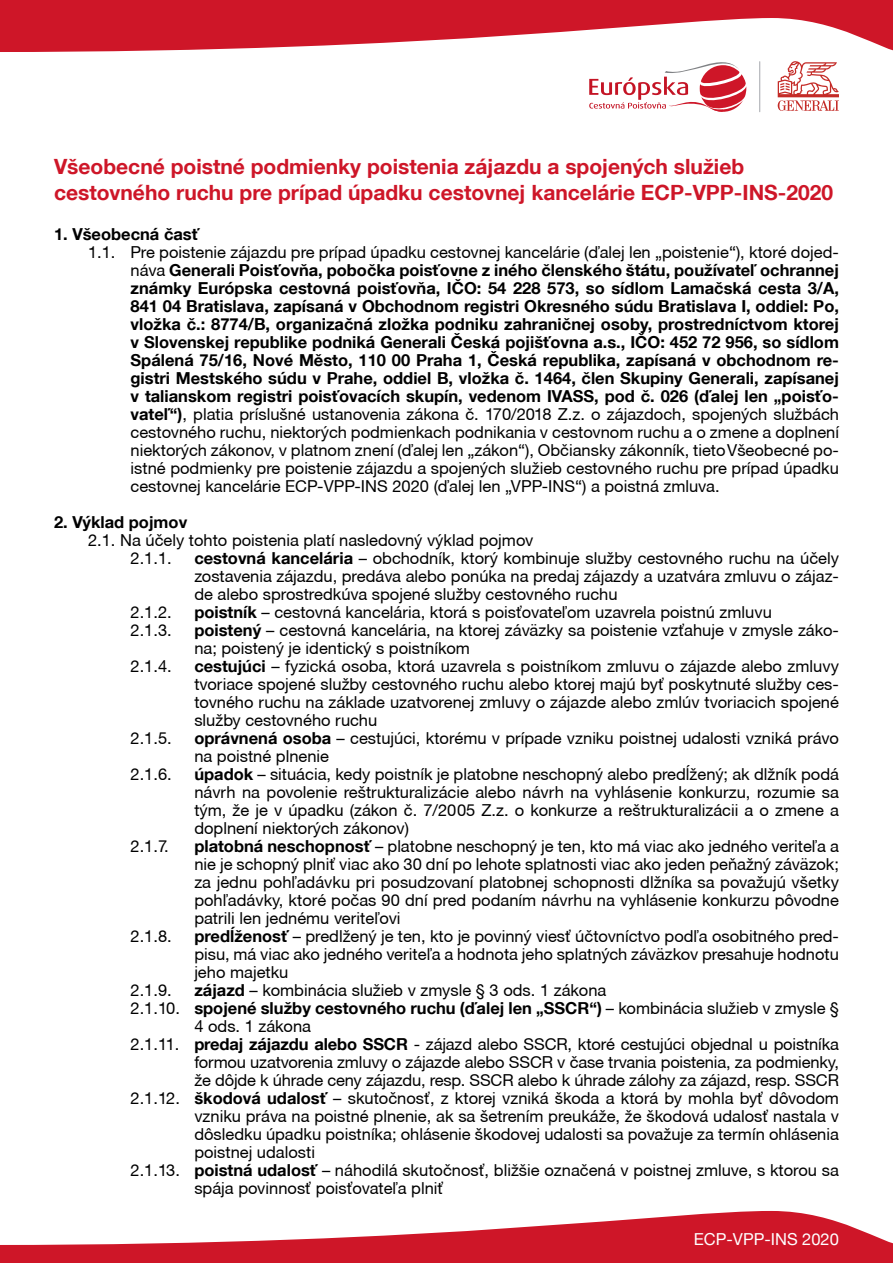
<style>
.page{position:relative;width:893px;height:1263px;background:#fff}
.page>*{position:absolute;margin:0;border:0;box-sizing:border-box;transform-origin:0 0}
.t1{font:700 21px/25.2px "Helvetica Neue LT Com";color:#ce1628}
.t2{font:16.5px/18px "Helvetica Neue CE";color:#000;text-align:justify}
.t3{font:700 16.5px/18px "Helvetica Neue LT Com";color:#000;text-align:justify}
.t4{font:16.5px "Helvetica Neue LT Com";color:#fff}
.s1{font-family:"Helvetica Neue CE";font-weight:400}
.s2{font-family:"Helvetica Neue LT Com";font-weight:700}
</style>
<div class="page">
<svg style="left:0;top:1211px;width:893px;height:52px;fill:#ce1628"></svg>
<svg style="left:0;top:0;width:893px;height:52px;fill:#ce1628"></svg>
<hr style="left:759px;top:61px;width:1px;height:51px;background:#a3a6ab">
<svg style="left:778px;top:61px;width:61px;height:50px"></svg>
<svg style="left:589px;top:50px;width:158px;height:62px"></svg>
<p class="t1" style="left:54px;top:154px;width:781px">Všeobecné poistné podmienky poistenia zájazdu a spojených služieb cestovného ruchu pre prípad úpadku cestovnej kancelárie ECP-VPP-INS-2020</p>
<p class="t3" style="left:54px;top:225px;width:147px">1. Všeobecná časť</p>
<p class="t2" style="left:88px;top:243px;width:752px">1.1. Pre poistenie zájazdu pre prípad úpadku cestovnej kancelárie (ďalej len „poistenie“), ktoré dojed-</p>
<p class="t3" style="left:131px;top:261px;width:710px"><span class="s1">náva</span> Generali Poisťovňa, pobočka poisťovne z iného členského štátu, používateľ ochrannej známky Európska cestovná poisťovňa, IČO: 54 228 573, so sídlom Lamačská cesta 3/A, 841 04 Bratislava, zapísaná v Obchodnom registri Okresného súdu Bratislava I, oddiel: Po, vložka č.: 8774/B, organizačná zložka podniku zahraničnej osoby, prostredníctvom ktorej v Slovenskej republike podniká Generali Česká pojišťovna a.s., IČO: 452 72 956, so sídlom Spálená 75/16, Nové Město, 110 00 Praha 1, Česká republika, zapísaná v obchodnom re&shy;gistri Mestského súdu v Prahe, oddiel B, vložka č. 1464, člen Skupiny Generali, zapísanej v talianskom registri poisťovacích skupín, vedenom IVASS, pod č. 026 (ďalej len „poisťo-</p>
<p class="t2" style="left:131px;top:405px;width:710px"><span class="s2">vateľ“)</span>, platia príslušné ustanovenia zákona č. 170/2018 Z.z. o zájazdoch, spojených službách cestovného ruchu, niektorých podmienkach podnikania v cestovnom ruchu a o zmene a doplnení niektorých zákonov, v platnom znení (ďalej len „zákon“), Občiansky zákonník, tieto Všeobecné po&shy;istné podmienky pre poistenie zájazdu a spojených služieb cestovného ruchu pre prípad úpadku cestovnej kancelárie ECP-VPP-INS 2020 (ďalej len „VPP-INS“) a poistná zmluva.</p>
<p class="t3" style="left:54px;top:513px;width:135px">2. Výklad pojmov</p>
<p class="t2" style="left:131px;top:531px;width:404px;text-indent:-43px">2.1. Na účely tohto poistenia platí nasledovný výklad pojmov<br>2.1.1.</p>
<p class="t2" style="left:194px;top:549px;width:646px"><span class="s2">cestovná kancelária</span> – obchodník, ktorý kombinuje služby cestovného ruchu na účely zostavenia zájazdu, predáva alebo ponúka na predaj zájazdy a uzatvára zmluvu o zájaz&shy;de alebo sprostredkúva spojené služby cestovného ruchu</p>
<p class="t2" style="left:131px;top:603px;width:43px">2.1.2.</p>
<p class="t2" style="left:194px;top:603px;width:579px"><span class="s2">poistník</span> – cestovná kancelária, ktorá s poisťovateľom uzavrela poistnú zmluvu</p>
<p class="t2" style="left:131px;top:621px;width:43px">2.1.3.</p>
<p class="t2" style="left:194px;top:621px;width:646px"><span class="s2">poistený</span> – cestovná kancelária, na ktorej záväzky sa poistenie vzťahuje v zmysle záko&shy;na; poistený je identický s poistníkom</p>
<p class="t2" style="left:131px;top:657px;width:43px">2.1.4.</p>
<p class="t2" style="left:194px;top:657px;width:646px"><span class="s2">cestujúci</span> – fyzická osoba, ktorá uzavrela s poistníkom zmluvu o zájazde alebo zmluvy tvoriace spojené služby cestovného ruchu alebo ktorej majú byť poskytnuté služby ces&shy;tovného ruchu na základe uzatvorenej zmluvy o zájazde alebo zmlúv tvoriacich spojené služby cestovného ruchu</p>
<p class="t2" style="left:131px;top:729px;width:43px">2.1.5.</p>
<p class="t2" style="left:194px;top:729px;width:646px"><span class="s2">oprávnená osoba</span> – cestujúci, ktorému v prípade vzniku poistnej udalosti vzniká právo na poistné plnenie</p>
<p class="t2" style="left:131px;top:765px;width:43px">2.1.6.</p>
<p class="t2" style="left:194px;top:765px;width:646px"><span class="s2">úpadok</span> – situácia, kedy poistník je platobne neschopný alebo predĺžený; ak dlžník podá návrh na povolenie reštrukturalizácie alebo návrh na vyhlásenie konkurzu, rozumie sa tým, že je v úpadku (zákon č. 7/2005 Z.z. o konkurze a reštrukturalizácii a o zmene a doplnení niektorých zákonov)</p>
<p class="t2" style="left:131px;top:837px;width:40px">2.1.7.</p>
<p class="t2" style="left:194px;top:837px;width:646px"><span class="s2">platobná neschopnosť</span> – platobne neschopný je ten, kto má viac ako jedného veriteľa a nie je schopný plniť viac ako 30 dní po lehote splatnosti viac ako jeden peňažný záväzok; za jednu pohľadávku pri posudzovaní platobnej schopnosti dlžníka sa považujú všetky pohľadávky, ktoré počas 90 dní pred podaním návrhu na vyhlásenie konkurzu pôvodne patrili len jednému veriteľovi</p>
<p class="t2" style="left:131px;top:927px;width:43px">2.1.8.</p>
<p class="t2" style="left:194px;top:927px;width:646px"><span class="s2">predĺženosť</span> – predlžený je ten, kto je povinný viesť účtovníctvo podľa osobitného pred&shy;pisu, má viac ako jedného veriteľa a hodnota jeho splatných záväzkov presahuje hodnotu jeho majetku</p>
<p class="t2" style="left:131px;top:981px;width:43px">2.1.9.</p>
<p class="t2" style="left:194px;top:981px;width:413px"><span class="s2">zájazd</span> – kombinácia služieb v zmysle § 3 ods. 1 zákona</p>
<p class="t3" style="left:131px;top:999px;width:710px"><span class="s1">2.1.10.</span> spojené služby cestovného ruchu (ďalej len „SSCR“) <span class="s1">– kombinácia služieb v zmysle §</span></p>
<p class="t2" style="left:194px;top:1017px;width:118px">4 ods. 1 zákona</p>
<p class="t2" style="left:131px;top:1035px;width:710px">2.1.11. <span class="s2">predaj zájazdu alebo SSCR</span> - zájazd alebo SSCR, ktoré cestujúci objednal u poistníka</p>
<p class="t2" style="left:194px;top:1053px;width:646px">formou uzatvorenia zmluvy o zájazde alebo SSCR v čase trvania poistenia, za podmienky,</p>
<p class="t2" style="left:194px;top:1071px;width:646px">že dôjde k úhrade ceny zájazdu, resp. SSCR alebo k úhrade zálohy za zájazd, resp. SSCR</p>
<p class="t2" style="left:131px;top:1089px;width:710px">2.1.12. <span class="s2">škodová udalosť</span> – skutočnosť, z ktorej vzniká škoda a ktorá by mohla byť dôvodom</p>
<p class="t2" style="left:194px;top:1107px;width:646px">vzniku práva na poistné plnenie, ak sa šetrením preukáže, že škodová udalosť nastala v</p>
<p class="t2" style="left:194px;top:1125px;width:646px">dôsledku úpadku poistníka; ohlásenie škodovej udalosti sa považuje za termín ohlásenia</p>
<p class="t2" style="left:194px;top:1143px;width:122px">poistnej udalosti</p>
<p class="t2" style="left:131px;top:1161px;width:710px">2.1.13. <span class="s2">poistná udalosť</span> – náhodilá skutočnosť, bližšie označená v poistnej zmluve, s ktorou sa</p>
<p class="t2" style="left:194px;top:1179px;width:251px">spája povinnosť poisťovateľa plniť</p>
<p class="t4" style="left:694px;top:1229px;width:147px">ECP-VPP-INS 2020</p>
</div>
